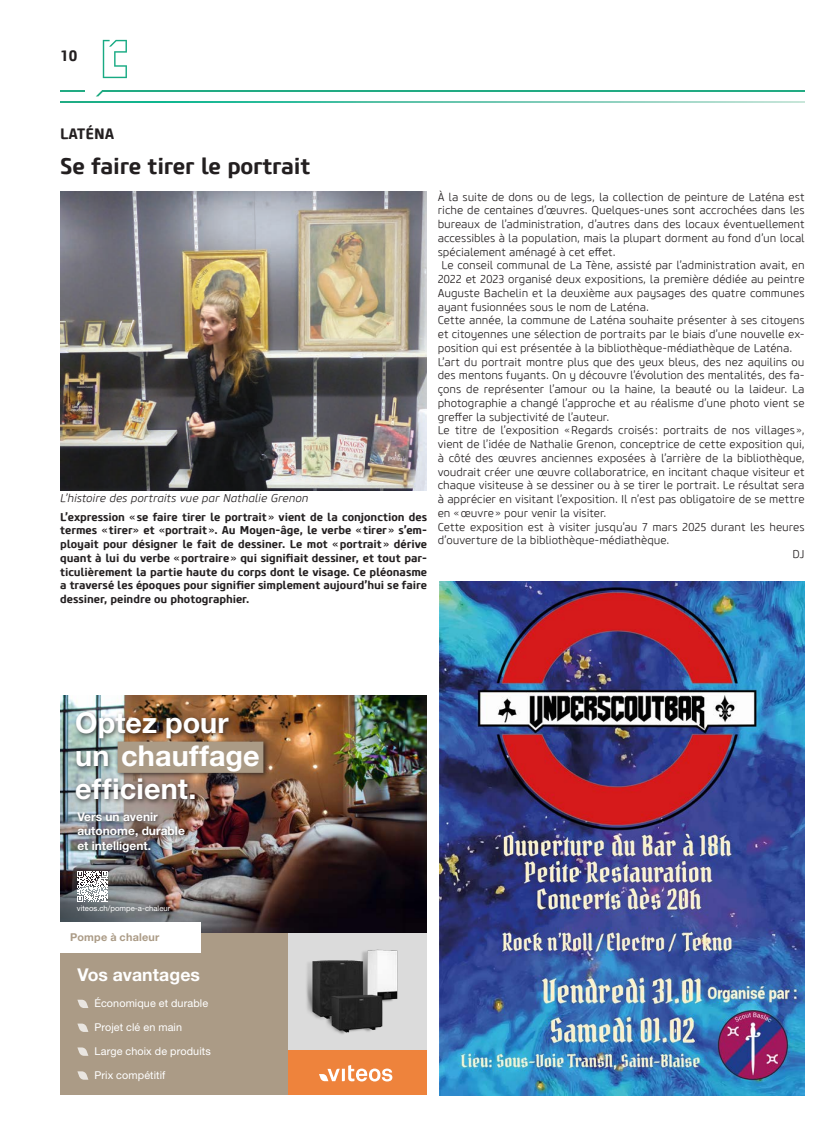
<style>
.page{position:relative;width:833px;height:1134px;background:#fff}
.page>*{position:absolute;margin:0;border:0;box-sizing:border-box;transform-origin:0 0}
.t1{font:700 28.75px/32.9px "Helvetica Neue LT Std";letter-spacing:.005em;color:#fff}
.t2{font:700 22.5px "Core Sans M65";letter-spacing:-.01em;color:#231f20}
.t3{font:700 17.62px "Helvetica Neue LT Std";color:#fff}
.t4{font:700 15px "Core Sans M65";color:#231f20}
.t5{font:700 12px/14.4px "Helvetica Neue LT Std";color:#fff}
.t6{font:300 11.25px "Core Sans M35";letter-spacing:-.005em;color:#231f20}
.t7{font:700 11.25px/13.8px "Core Sans M65";letter-spacing:-.005em;color:#231f20;text-align:justify}
.t8{font:italic 300 11.25px "Core Sans M35";letter-spacing:.005em;color:#231f20}
.t9{font:700 10.88px "Helvetica Neue LT Std";letter-spacing:.02em;color:#ab9b86}
.t10{font:10.75px "Helvetica Neue LT Std";letter-spacing:.01em;color:#fff}
.t11{font:7.75px "Helvetica Neue LT Std";color:#fff}
</style>
<div class="page">
<svg style="left:103px;top:40px;width:24px;height:38px"></svg>
<svg style="left:60px;top:101px;width:744px;height:2px"></svg>
<hr style="left:102px;top:90px;width:702px;height:2px;background:#22ab83">
<hr style="left:60px;top:90px;width:25px;height:2px;background:#22ab83">
<svg style="left:96px;top:90px;width:7px;height:6px"></svg>
<img style="left:60px;top:192px;width:366px;height:298px">
<img style="left:439px;top:581px;width:365px;height:514px">
<img style="left:60px;top:696px;width:366px;height:237px">
<img style="left:60px;top:872px;width:141px;height:50px">
<img style="left:288px;top:933px;width:138px;height:118px">
<div style="left:60px;top:933px;width:228px;height:162px;background:#ab9b86"></div>
<div style="left:76px;top:810px;width:113px;height:46px;background:#231f20;opacity:.75"></div>
<svg style="left:77px;top:1000px;width:11px;height:8px"></svg>
<svg style="left:77px;top:1023px;width:11px;height:9px"></svg>
<svg style="left:77px;top:1047px;width:11px;height:9px"></svg>
<svg style="left:77px;top:1071px;width:11px;height:9px"></svg>
<svg style="left:77px;top:871px;width:31px;height:31px"></svg>
<div style="left:288px;top:1051px;width:138px;height:44px;background:#ee833c"></div>
<div style="left:60px;top:922px;width:141px;height:31px;background:#fff"></div>
<div style="left:73px;top:710px;width:196px;height:95px;background:#231f20;opacity:.75"></div>
<div style="left:118px;top:742px;width:145px;height:31px;background:#ab9b86"></div>
<svg style="left:319px;top:1065px;width:73px;height:16px"></svg>
<h3 class="t4" style="left:60px;top:46px;width:19px">10</h3>
<h3 class="t4" style="left:60px;top:124px;width:56px">LATÉNA</h3>
<h2 class="t2" style="left:60px;top:152px;width:251px">Se faire tirer le portrait</h2>
<p class="t8" style="left:60px;top:491px;width:250px">L’histoire des portraits vue par Nathalie Grenon</p>
<p class="t7" style="left:60px;top:510px;width:368px">L’expression «se faire tirer le portrait» vient de la conjonction des termes «tirer» et «portrait». Au Moyen-âge, le verbe «tirer» s’em&shy;ployait pour désigner le fait de dessiner. Le mot «portrait» dérive quant à lui du verbe «portraire» qui signifiait dessiner, et tout par&shy;ticulièrement la partie haute du corps dont le visage. Ce pléonasme a traversé les époques pour signifier simplement aujourd’hui se faire dessiner, peindre ou photographier.</p>
<p class="t6" style="left:438px;top:190px;width:368px">À la suite de dons ou de legs, la collection de peinture de Laténa est</p>
<p class="t6" style="left:438px;top:204px;width:368px">riche de centaines d’œuvres. Quelques-unes sont accrochées dans les</p>
<p class="t6" style="left:438px;top:217px;width:368px">bureaux de l’administration, d’autres dans des locaux éventuellement</p>
<p class="t6" style="left:438px;top:231px;width:368px">accessibles à la population, mais la plupart dorment au fond d’un local</p>
<p class="t6" style="left:438px;top:245px;width:179px">spécialement aménagé à cet effet.</p>
<p class="t6" style="left:441px;top:258px;width:364px">Le conseil communal de La Tène, assisté par l’administration avait, en</p>
<p class="t6" style="left:438px;top:272px;width:368px">2022 et 2023 organisé deux expositions, la première dédiée au peintre</p>
<p class="t6" style="left:438px;top:286px;width:368px">Auguste Bachelin et la deuxième aux paysages des quatre communes</p>
<p class="t6" style="left:438px;top:300px;width:212px">ayant fusionnées sous le nom de Laténa.</p>
<p class="t6" style="left:438px;top:313px;width:368px">Cette année, la commune de Laténa souhaite présenter à ses citoyens</p>
<p class="t6" style="left:438px;top:327px;width:368px">et citoyennes une sélection de portraits par le biais d’une nouvelle ex-</p>
<p class="t6" style="left:438px;top:341px;width:356px">position qui est présentée à la bibliothèque-médiathèque de Laténa.</p>
<p class="t6" style="left:438px;top:355px;width:368px">L’art du portrait montre plus que des yeux bleus, des nez aquilins ou</p>
<p class="t6" style="left:438px;top:368px;width:368px">des mentons fuyants. On y découvre l’évolution des mentalités, des fa-</p>
<p class="t6" style="left:438px;top:382px;width:368px">çons de représenter l’amour ou la haine, la beauté ou la laideur. La</p>
<p class="t6" style="left:438px;top:396px;width:368px">photographie a changé l’approche et au réalisme d’une photo vient se</p>
<p class="t6" style="left:438px;top:410px;width:173px">greffer la subjectivité de l’auteur.</p>
<p class="t6" style="left:438px;top:423px;width:368px">Le titre de l’exposition «Regards croisés: portraits de nos villages»,</p>
<p class="t6" style="left:438px;top:437px;width:368px">vient de l’idée de Nathalie Grenon, conceptrice de cette exposition qui,</p>
<p class="t6" style="left:438px;top:451px;width:368px">à côté des œuvres anciennes exposées à l’arrière de la bibliothèque,</p>
<p class="t6" style="left:438px;top:465px;width:368px">voudrait créer une œuvre collaboratrice, en incitant chaque visiteur et</p>
<p class="t6" style="left:438px;top:478px;width:368px">chaque visiteuse à se dessiner ou à se tirer le portrait. Le résultat sera</p>
<p class="t6" style="left:438px;top:492px;width:368px">à apprécier en visitant l’exposition. Il n’est pas obligatoire de se mettre</p>
<p class="t6" style="left:438px;top:506px;width:170px">en «œuvre» pour venir la visiter.</p>
<p class="t6" style="left:438px;top:520px;width:368px">Cette exposition est à visiter jusqu’au 7 mars 2025 durant les heures</p>
<p class="t6" style="left:438px;top:533px;width:233px">d’ouverture de la bibliothèque-médiathèque.</p>
<p class="t6" style="left:792px;top:547px;width:14px">DJ</p>
<h1 class="t1" style="left:75px;top:706px;width:186px">Optez pour un chauffage efficient.</h1>
<p class="t5" style="left:77px;top:809px;width:109px">Vers un avenir autonome, durable et intelligent.</p>
<p class="t11" style="left:77px;top:903px;width:95px">viteos.ch/pompe-a-chaleur</p>
<p class="t9" style="left:70px;top:931px;width:91px">Pompe à chaleur</p>
<h3 class="t3" style="left:77px;top:963px;width:124px">Vos avantages</h3>
<p class="t10" style="left:94px;top:997px;width:115px">Économique et durable</p>
<p class="t10" style="left:94px;top:1021px;width:89px">Projet clé en main</p>
<p class="t10" style="left:94px;top:1045px;width:118px">Large choix de produits</p>
<p class="t10" style="left:94px;top:1068px;width:72px">Prix compétitif</p>
</div>
